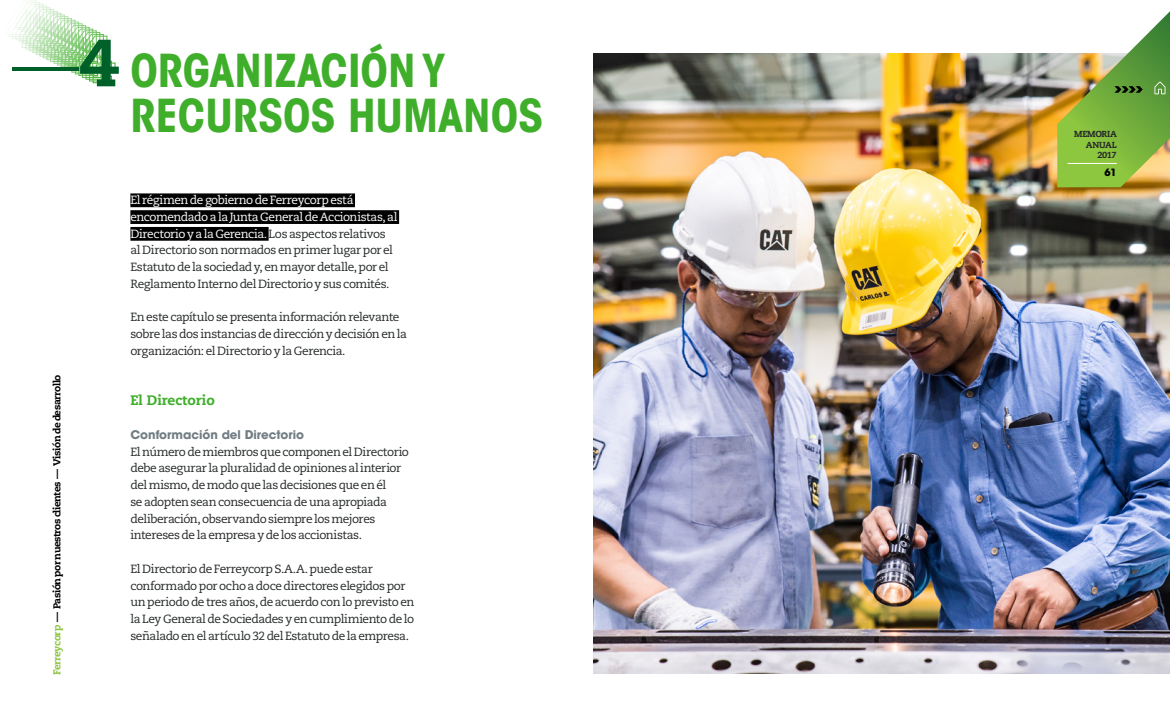
<style>
.page{position:relative;width:1170px;height:727px;background:#fff}
.page>*{position:absolute;margin:0;border:0;box-sizing:border-box;transform-origin:0 0}
.t1{font:300 66.5px "Caecilia LT Std";color:#006029}
.t2{font:700 condensed 45px/45px "ITC Avant Garde Std";color:#3fae2a}
.t3{font:800 13.75px "Caecilia LT Std";color:#3fae2a}
.t4{font:11.88px/16.8px "Caecilia LT Std";letter-spacing:-.035em;color:#252829}
.t5{font:700 11.88px "ITC Avant Garde Std";color:#727d84}
.t6{font:800 10px "Caecilia LT Std";letter-spacing:-.045em;color:#000}
.t7{font:700 10px "ITC Avant Garde Std";color:#000}
.t8{font:800 8.75px/10.5px "Caecilia LT Std";letter-spacing:-.03em;color:#252829;text-align:right}
.s1{font-weight:800}
.s2{color:#8dc63f}
.s3{color:#fff}
</style>
<div class="page">
<img style="left:594px;top:53px;width:575px;height:620px">
<svg style="left:1057px;top:12px;width:112px;height:175px"></svg>
<hr style="left:1067px;top:163px;width:49px;height:1px;background:#fff">
<svg style="left:8px;top:0;width:107px;height:83px"></svg>
<div style="left:130px;top:193px;width:225px;height:14px;background:#000"></div>
<div style="left:130px;top:210px;width:269px;height:14px;background:#000"></div>
<div style="left:130px;top:227px;width:138px;height:14px;background:#000"></div>
<h1 class="t1" style="left:13px;top:26px;width:107px">—<span class="s1">4</span></h1>
<h2 class="t2" style="left:130px;top:47px;width:414px">ORGANIZACIÓN Y<br>RECURSOS HUMANOS</h2>
<p class="t6" style="left:51px;top:674px;width:302px;rotate:-90deg"><span class="s2">Ferreycorp</span> — Pasión por nuestros clientes — Visión de desarrollo</p>
<p class="t4" style="left:130px;top:192px;width:269px"><span class="s3">El régimen de gobierno de Ferreycorp está encomendado a la Junta General de Accionistas, al Directorio y a la Gerencia.</span> Los aspectos relativos al Directorio son normados en primer lugar por el Estatuto de la sociedad y, en mayor detalle, por el Reglamento Interno del Directorio y sus comités.</p>
<p class="t4" style="left:130px;top:309px;width:278px">En este capítulo se presenta información relevante sobre las dos instancias de dirección y decisión en la organización: el Directorio y la Gerencia.</p>
<p class="t3" style="left:130px;top:392px;width:86px">El Directorio</p>
<p class="t5" style="left:130px;top:426px;width:175px">Conformación del Directorio</p>
<p class="t4" style="left:130px;top:443px;width:280px">El número de miembros que componen el Directorio debe asegurar la pluralidad de opiniones al interior del mismo, de modo que las decisiones que en él<br>se adopten sean consecuencia de una apropiada deliberación, observando siempre los mejores intereses de la empresa y de los accionistas.</p>
<p class="t4" style="left:130px;top:560px;width:285px">El Directorio de Ferreycorp S.A.A. puede estar conformado por ocho a doce directores elegidos por un periodo de tres años, de acuerdo con lo previsto en la Ley General de Sociedades y en cumplimiento de lo señalado en el artículo 32 del Estatuto de la empresa.</p>
<p class="t8" style="left:1074px;top:129px;width:44px">MEMORIA<br>ANUAL<br>2017</p>
<p class="t7" style="left:1104px;top:165px;width:14px">61</p>
</div>
